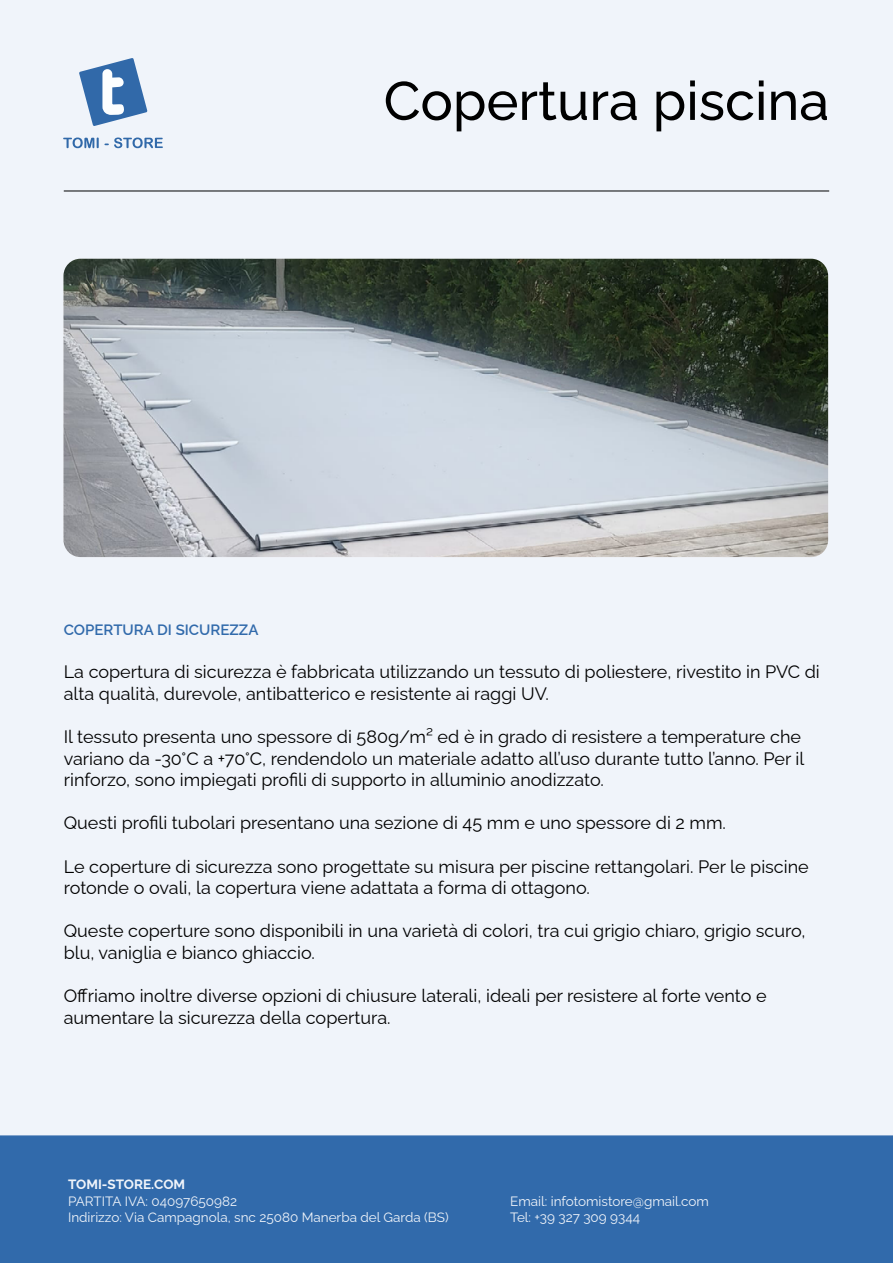
<style>
.page{position:relative;width:893px;height:1263px;background:#fff}
.page>*{position:absolute;margin:0;border:0;box-sizing:border-box;transform-origin:0 0}
.t1{font:500 54px "Raleway";color:#000}
.t2{font:18px/21.6px "Raleway";color:#000}
.t3{font:600 15px "Raleway";color:#316aab}
.t4{font:13.5px/16.2px "Raleway";color:#f0f4fa}
.t5{font:700 13.5px "Raleway";color:#f0f4fa}
</style>
<div class="page">
<div style="left:0;top:0;width:893px;height:1135px;background:#f0f4fa"></div>
<svg style="left:79px;top:58px;width:68px;height:68px"></svg>
<svg style="left:63px;top:138px;width:99px;height:10px"></svg>
<hr style="left:64px;top:191px;width:765px;height:1px;background:#000">
<div style="left:0;top:1135px;width:893px;height:128px;background:#316aab;border:2px solid #316aab"></div>
<img style="left:63px;top:259px;width:765px;height:298px">
<h1 class="t1" style="left:384px;top:59px;width:447px">Copertura piscina</h1>
<p class="t3" style="left:64px;top:618px;width:196px">COPERTURA DI SICUREZZA</p>
<p class="t2" style="left:64px;top:659px;width:758px">La copertura di sicurezza è fabbricata utilizzando un tessuto di poliestere, rivestito in PVC di alta qualità, durevole, antibatterico e resistente ai raggi UV.</p>
<p class="t2" style="left:64px;top:724px;width:742px">Il tessuto presenta uno spessore di 580g/m² ed è in grado di resistere a temperature che variano da -30°C a +70°C, rendendolo un materiale adatto all’uso durante tutto l’anno. Per il rinforzo, sono impiegati profili di supporto in alluminio anodizzato.</p>
<p class="t2" style="left:64px;top:810px;width:664px">Questi profili tubolari presentano una sezione di 45 mm e uno spessore di 2 mm.</p>
<p class="t2" style="left:64px;top:853px;width:747px">Le coperture di sicurezza sono progettate su misura per piscine rettangolari. Per le piscine rotonde o ovali, la copertura viene adattata a forma di ottagono.</p>
<p class="t2" style="left:64px;top:918px;width:743px">Queste coperture sono disponibili in una varietà di colori, tra cui grigio chiaro, grigio scuro, blu, vaniglia e bianco ghiaccio.</p>
<p class="t2" style="left:64px;top:983px;width:704px">Offriamo inoltre diverse opzioni di chiusure laterali, ideali per resistere al forte vento e aumentare la sicurezza della copertura.</p>
<p class="t5" style="left:68px;top:1174px;width:119px">TOMI-STORE.COM</p>
<p class="t4" style="left:68px;top:1191px;width:382px">PARTITA IVA: 04097650982<br>Indirizzo: Via Campagnola, snc 25080 Manerba del Garda (BS)</p>
<p class="t4" style="left:510px;top:1191px;width:200px">Email: infotomistore@gmail.com<br>Tel: +39 327 309 9344</p>
</div>
